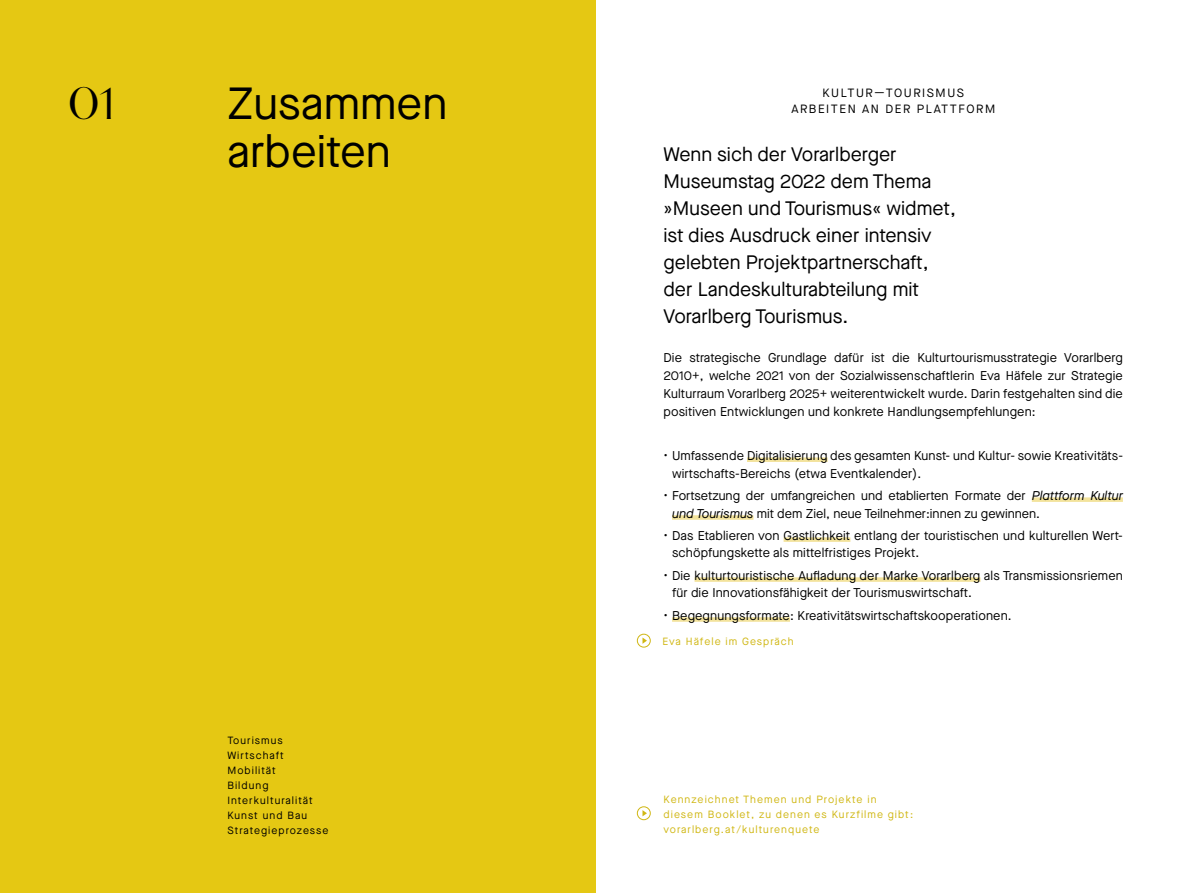
<style>
.page{position:relative;width:1191px;height:893px;background:#fff}
.page>*{position:absolute;margin:0;border:0;box-sizing:border-box;transform-origin:0 0}
.t1{font:45px/48px "Maison Neue";color:#000}
.t2{font:45px "Grand Slang";color:#000}
.t3{font:19.5px/27px "Maison Neue";color:#000}
.t4{font:12.75px/17.9px "Maison Neue";letter-spacing:.01em;color:#000}
.t5{font:12px/15.6px "Maison Neue";letter-spacing:.13em;color:#000;text-align:center}
.t6{font:10.5px/15px "Maison Neue";letter-spacing:.1em;color:#d0b713}
.t7{font:10.5px/15px "Maison Neue";letter-spacing:.1em;color:#000}
.s1{font-style:italic}
</style>
<div class="page">
<div style="left:0;top:0;width:595px;height:893px;background:#e5c813"></div>
<div style="left:747px;top:457px;width:80px;height:5px;background:#f3e39c"></div>
<div style="left:1031px;top:497px;width:92px;height:5px;background:#f3e39c"></div>
<div style="left:672px;top:515px;width:81px;height:5px;background:#f3e39c"></div>
<div style="left:783px;top:537px;width:67px;height:5px;background:#f3e39c"></div>
<div style="left:694px;top:577px;width:286px;height:5px;background:#f3e39c"></div>
<div style="left:672px;top:617px;width:118px;height:5px;background:#f3e39c"></div>
<div style="left:637px;top:634px;width:13px;height:13px;border:1px solid #d0b713;border-radius:50%"></div>
<svg style="left:642px;top:637px;width:5px;height:7px"></svg>
<div style="left:637px;top:806px;width:13px;height:14px;border:1px solid #d0b713;border-radius:50%"></div>
<svg style="left:642px;top:810px;width:5px;height:6px"></svg>
<h1 class="t2" style="left:68px;top:78px;width:47px">01</h1>
<p class="t5" style="left:791px;top:85px;width:205px">KULTUR—TOURISMUS<br>ARBEITEN AN DER PLATTFORM</p>
<h2 class="t3" style="left:663px;top:140px;width:294px">Wenn sich der Vorarlberger<br>Museumstag 2022 dem Thema »Museen und Tourismus« widmet, ist dies Ausdruck einer intensiv gelebten Projektpartnerschaft‚ der Landeskulturabteilung mit<br>Vorarlberg Tourismus.</h2>
<p class="t4" style="left:663px;top:348px;width:461px;text-align:justify">Die strategische Grundlage dafür ist die Kulturtourismusstrategie Vorarlberg 2010+, welche 2021 von der Sozialwissenschaftlerin Eva Häfele zur Strategie Kulturraum Vorarlberg 2025+ weiterentwickelt wurde. Darin festgehalten sind die positiven Entwicklungen und konkrete Handlungsempfehlungen:</p>
<p class="t4" style="left:672px;top:446px;width:452px;text-indent:-9px">• Umfassende Digitalisierung des gesamten Kunst- und Kultur- sowie Kreativitäts&shy;wirtschafts-Bereichs (etwa Eventkalender).</p>
<p class="t4" style="left:672px;top:486px;width:452px;text-indent:-9px">• Fortsetzung der umfangreichen und etablierten Formate der <span class="s1">Plattform Kultur und Tourismus</span> mit dem Ziel, neue Teilnehmer:innen zu gewinnen.</p>
<p class="t4" style="left:672px;top:526px;width:452px;text-indent:-9px">• Das Etablieren von Gastlichkeit entlang der touristischen und kulturellen Wert&shy;schöpfungskette als mittelfristiges Projekt.</p>
<p class="t4" style="left:672px;top:566px;width:452px;text-indent:-9px">• Die kulturtouristische Aufladung der Marke Vorarlberg als Transmissionsriemen für die Innovationsfähigkeit der Tourismuswirtschaft.</p>
<p class="t4" style="left:663px;top:606px;width:350px">• Begegnungsformate: Kreativitätswirtschaftskooperationen.</p>
<p class="t6" style="left:662px;top:633px;width:133px">Eva Häfele im Gespräch</p>
<h1 class="t1" style="left:227px;top:79px;width:222px">Zusammen arbeiten</h1>
<p class="t7" style="left:227px;top:733px;width:103px">Tourismus<br>Wirtschaft<br>Mobilität<br>Bildung<br>Interkulturalität<br>Kunst und Bau<br>Strategieprozesse</p>
<p class="t6" style="left:663px;top:792px;width:251px">Kennzeichnet Themen und Projekte in diesem Booklet, zu denen es Kurzfilme gibt: vorarlberg.at/kulturenquete</p>
</div>
